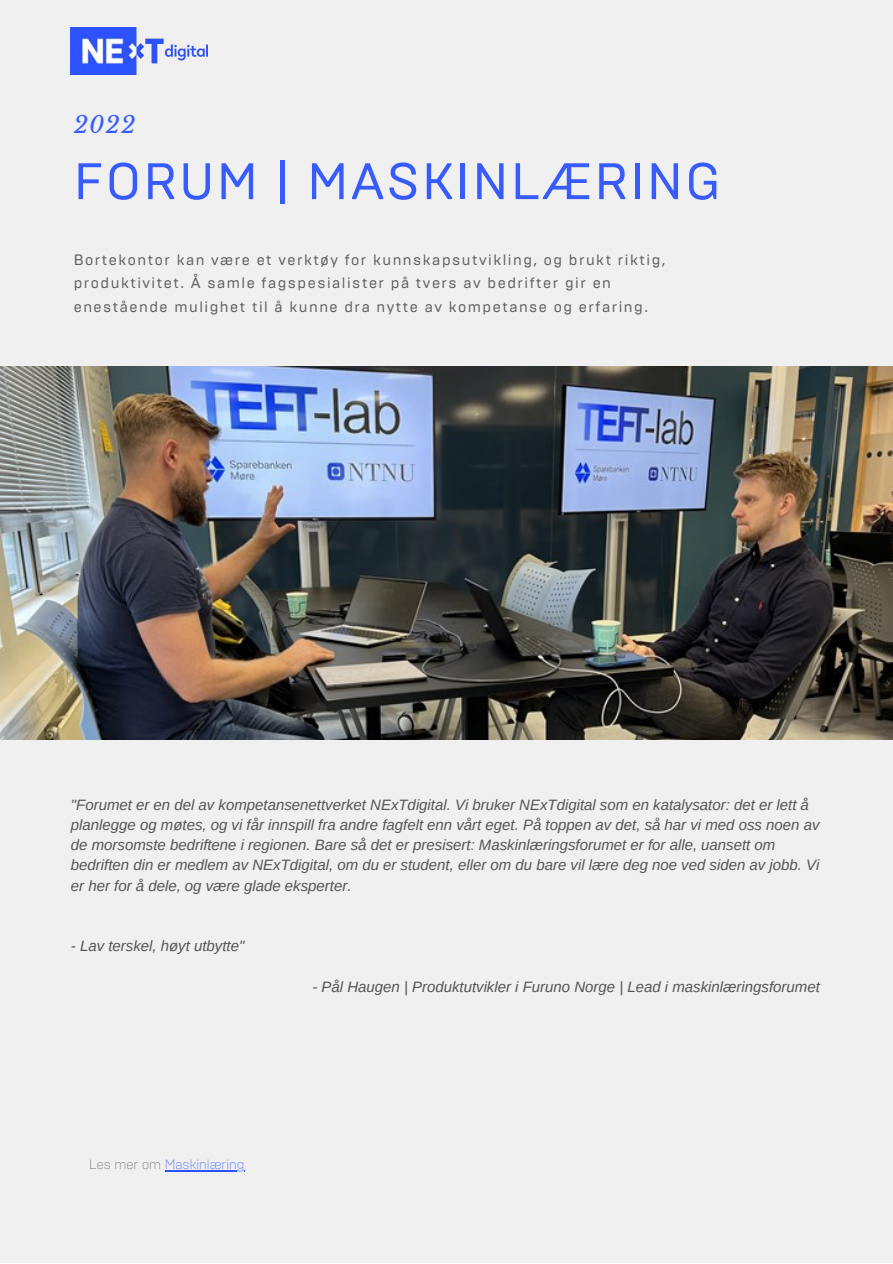
<style>
.page{position:relative;width:893px;height:1264px;background:#fff}
.page>*{position:absolute;margin:0;border:0;box-sizing:border-box;transform-origin:0 0}
.t1{font:51.15px "Brutal Type";letter-spacing:.05em;color:#385bfd}
.t2{font:italic 23.1px "Libre Baskerville";color:#385bfd}
.t3{font:italic 15px/20.2px "Arimo";color:#545454}
.t4{font:15px/23.5px "Brutal Type";letter-spacing:.1em;color:#5e5e5e}
.t5{font:200 13.5px "Brutal Type";color:#2c52ff}
.s1{color:#545454}
</style>
<div class="page">
<div style="left:0;top:0;width:892px;height:1262px;background:#f0f0f0"></div>
<img style="left:0;top:366px;width:892px;height:374px">
<img style="left:71px;top:27px;width:136px;height:47px">
<hr style="left:165px;top:1169px;width:79px;height:2px;background:#2c52ff">
<h2 class="t2" style="left:74px;top:111px;width:63px">2022</h2>
<h1 class="t1" style="left:74px;top:150px;width:648px">FORUM | MASKINLÆRING</h1>
<p class="t4" style="left:74px;top:248px;width:593px">Bortekontor kan være et verktøy for kunnskapsutvikling, og brukt riktig, produktivitet. Å samle fagspesialister på tvers av bedrifter gir en enestående mulighet til å kunne dra nytte av kompetanse og erfaring.</p>
<p class="t3" style="left:71px;top:794px;width:750px">"Forumet er en del av kompetansenettverket NExTdigital. Vi bruker NExTdigital som en katalysator: det er lett å planlegge og møtes, og vi får innspill fra andre fagfelt enn vårt eget. På toppen av det, så har vi med oss noen av de morsomste bedriftene i regionen. Bare så det er presisert: Maskinlæringsforumet er for alle, uansett om bedriften din er medlem av NExTdigital, om du er student, eller om du bare vil lære deg noe ved siden av jobb. Vi er her for å dele, og være glade eksperter.</p>
<p class="t3" style="left:71px;top:936px;width:175px">- Lav terskel, høyt utbytte"</p>
<p class="t5" style="left:89px;top:1155px;width:157px"><span class="s1">Les mer om</span> Maskinlæring</p>
<p class="t3" style="left:312px;top:976px;width:509px">- Pål Haugen | Produktutvikler i Furuno Norge | Lead i maskinlæringsforumet</p>
</div>
